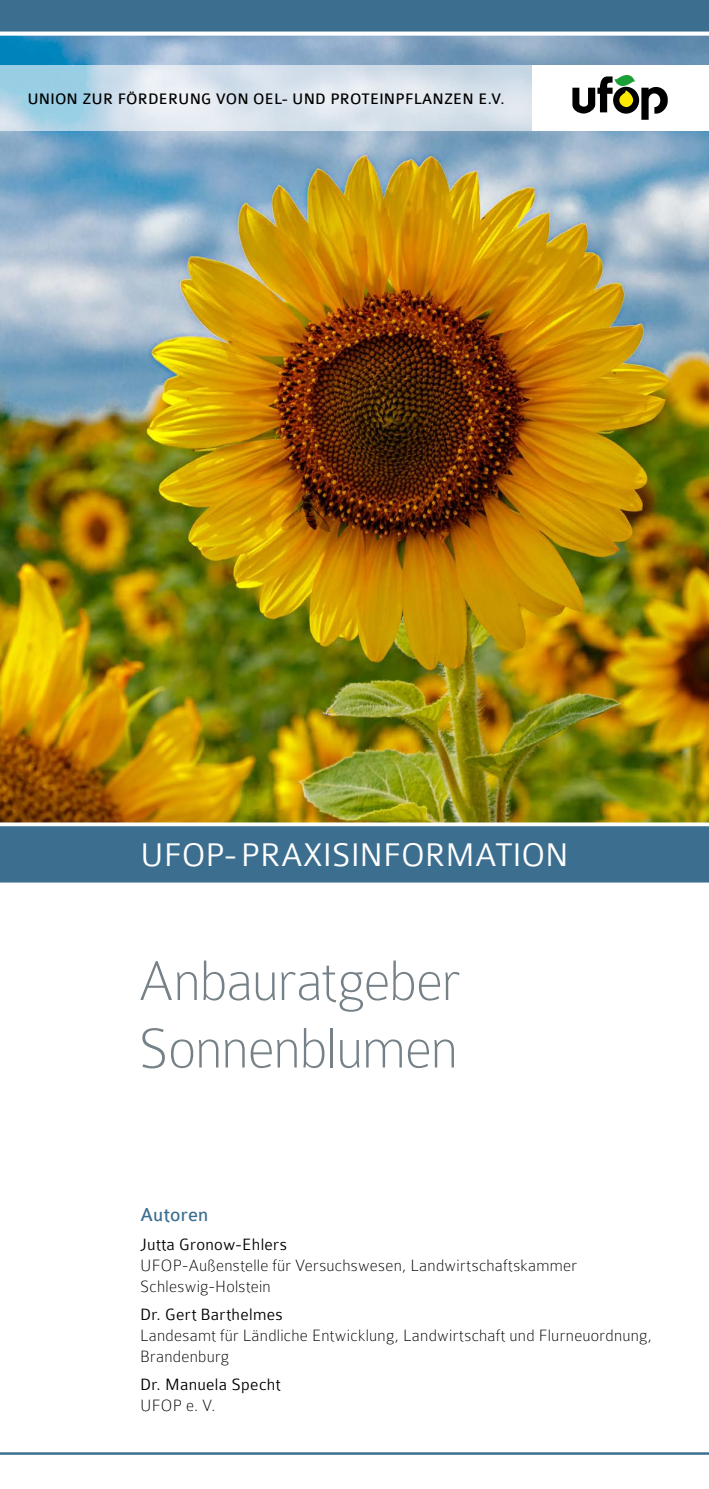
<style>
.page{position:relative;width:709px;height:1489px;background:#fff}
.page>*{position:absolute;margin:0;border:0;box-sizing:border-box;transform-origin:0 0}
.t1{font:100 60px/67.5px "Colaborate";letter-spacing:-.02em;color:#768187}
.t2{font:300 35px "Colaborate";color:#fff}
.t3{font:20px "Colaborate";letter-spacing:.01em;color:#3c6e90}
.t4{font:100 17.5px/21px "Colaborate";letter-spacing:.015em;color:#000}
.t5{font:300 17.5px "Colaborate";letter-spacing:.02em;color:#000}
.t6{font:16.25px "Colaborate";letter-spacing:.01em;color:#000}
</style>
<div class="page">
<img style="left:0;top:36px;width:709px;height:786px">
<hr style="left:0;top:1452px;width:709px;height:2px;background:#3c6e90">
<div style="left:0;top:0;width:709px;height:32px;background:#3c6e90"></div>
<svg style="left:0;top:65px;width:532px;height:66px;background:#cfe0eb"></svg>
<div style="left:532px;top:65px;width:177px;height:66px;background:#fff"></div>
<div style="left:613px;top:87px;width:26px;height:27px;background:#000;border-radius:50%"></div>
<svg style="left:641px;top:87px;width:26px;height:33px"></svg>
<svg style="left:572px;top:75px;width:62px;height:38px"></svg>
<svg style="left:0;top:35px;width:709px;height:1px"></svg>
<svg style="left:0;top:822px;width:709px;height:61px;background:#4a7896"></svg>
<p class="t6" style="left:27px;top:91px;width:479px">UNION ZUR FÖRDERUNG VON OEL- UND PROTEINPFLANZEN E.V.</p>
<h2 class="t2" style="left:140px;top:836px;width:430px">UFOP-PRAXISINFORMATION</h2>
<h1 class="t1" style="left:138px;top:947px;width:324px">Anbauratgeber<br>Sonnenblumen</h1>
<p class="t3" style="left:140px;top:1204px;width:70px">Autoren</p>
<p class="t5" style="left:140px;top:1234px;width:148px">Jutta Gronow-Ehlers</p>
<p class="t4" style="left:140px;top:1254px;width:438px">UFOP-Außenstelle für Versuchswesen, Landwirtschaftskammer<br>Schleswig-Holstein</p>
<p class="t5" style="left:140px;top:1304px;width:144px">Dr. Gert Barthelmes</p>
<p class="t4" style="left:140px;top:1324px;width:514px">Landesamt für Ländliche Entwicklung, Landwirtschaft und Flurneuordnung,<br>Brandenburg</p>
<p class="t5" style="left:140px;top:1374px;width:142px">Dr. Manuela Specht</p>
<p class="t4" style="left:140px;top:1394px;width:77px">UFOP e. V.</p>
</div>
